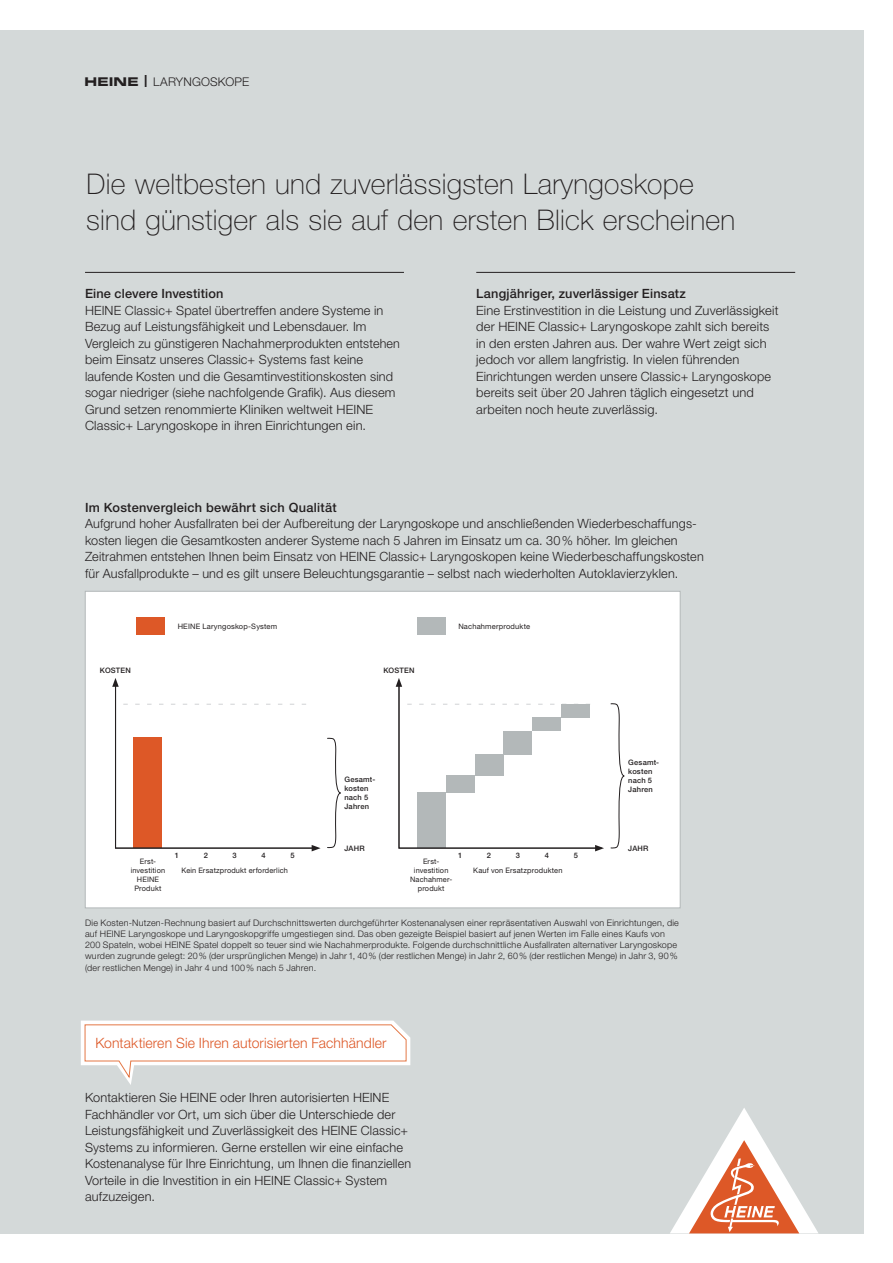
<style>
.page{position:relative;width:893px;height:1263px;background:#fff}
.page>*{position:absolute;margin:0;border:0;box-sizing:border-box;transform-origin:0 0}
.t1{font:100 28.5px/36px "Helvetica Neue LT Std";letter-spacing:.01em;color:#231f20}
.t2{font:300 14.25px "Helvetica Neue LT Std";letter-spacing:.01em;color:#dd5827}
.t3{font:300 12.75px/16.5px "Helvetica Neue LT Std";letter-spacing:.015em;color:#231f20}
.t4{font:500 12.75px "Helvetica Neue LT Std";letter-spacing:.015em;color:#231f20}
.t5{font:300 12px "Helvetica Neue LT Std";letter-spacing:.015em;color:#231f20}
.t6{font:300 9px/11.2px "Helvetica Neue LT Std";letter-spacing:.025em;color:#231f20}
.t7{font:7.5px/9px "Helvetica Neue LT Std";letter-spacing:.02em;color:#231f20;text-align:center}
.t8{font:500 7.5px/9px "Helvetica Neue LT Std";letter-spacing:.025em;color:#231f20}
.s1{font-family:"Eurostile LT Std Bold Ex 2";font-weight:400}
</style>
<div class="page">
<div style="left:0;top:30px;width:863px;height:1203px;background:#d4d9d9"></div>
<svg style="left:81px;top:1020px;width:329px;height:65px"></svg>
<svg style="left:670px;top:1108px;width:148px;height:125px"></svg>
<div style="left:85px;top:591px;width:595px;height:317px;background:#fff;border:1px solid #b3b8b9"></div>
<div style="left:136px;top:618px;width:29px;height:17px;background:#dd5827"></div>
<div style="left:417px;top:618px;width:29px;height:17px;background:#b3b8b9"></div>
<svg style="left:610px;top:703px;width:15px;height:206px"></svg>
<svg style="left:112px;top:678px;width:229px;height:174px"></svg>
<svg style="left:396px;top:678px;width:208px;height:173px"></svg>
<div style="left:446px;top:775px;width:29px;height:18px;background:#b3b8b9"></div>
<div style="left:475px;top:754px;width:28px;height:21px;background:#b3b8b9"></div>
<hr style="left:85px;top:272px;width:319px;height:1px;background:#231f20">
<hr style="left:476px;top:272px;width:319px;height:1px;background:#231f20">
<p class="t5" style="left:85px;top:74px;width:166px"><span class="s1">HEINE |</span> LARYNGOSKOPE</p>
<h1 class="t1" style="left:86px;top:165px;width:651px">Die weltbesten und zuverlässigsten Laryngoskope sind günstiger als sie auf den ersten Blick erscheinen</h1>
<p class="t4" style="left:85px;top:286px;width:140px">Eine clevere Investition</p>
<p class="t3" style="left:85px;top:302px;width:316px">HEINE Classic+ Spatel übertreffen andere Systeme in Bezug auf Leistungsfähigkeit und Lebensdauer. Im Vergleich zu günstigeren Nachahmerprodukten entstehen beim Einsatz unseres Classic+ Systems fast keine laufende Kosten und die Gesamtinvestitionskosten sind sogar niedriger (siehe nachfolgende Grafik). Aus diesem Grund setzen renommierte Kliniken weltweit HEINE Classic+ Laryngoskope in ihren Einrichtungen ein.</p>
<p class="t4" style="left:476px;top:286px;width:211px">Langjähriger, zuverlässiger Einsatz</p>
<p class="t3" style="left:476px;top:302px;width:304px">Eine Erstinvestition in die Leistung und Zuverlässigkeit der HEINE Classic+ Laryngoskope zahlt sich bereits in den ersten Jahren aus. Der wahre Wert zeigt sich jedoch vor allem langfristig. In vielen führenden Einrichtungen werden unsere Classic+ Laryngoskope bereits seit über 20 Jahren täglich eingesetzt und arbeiten noch heute zuverlässig.</p>
<p class="t4" style="left:85px;top:500px;width:253px">Im Kostenvergleich bewährt sich Qualität</p>
<p class="t3" style="left:85px;top:515px;width:620px">Aufgrund hoher Ausfallraten bei der Aufbereitung der Laryngoskope und anschließenden Wiederbeschaffungs&shy;kosten liegen die Gesamtkosten anderer Systeme nach 5 Jahren im Einsatz um ca. 30% höher. Im gleichen Zeitrahmen entstehen Ihnen beim Einsatz von HEINE Classic+ Laryngoskopen keine Wiederbeschaffungskosten für Ausfallprodukte – und es gilt unsere Beleuchtungsgarantie – selbst nach wiederholten Autoklavierzyklen.</p>
<p class="t7" style="left:178px;top:622px;width:101px">HEINE Laryngoskop-System</p>
<p class="t7" style="left:458px;top:622px;width:73px">Nachahmerprodukte</p>
<p class="t8" style="left:100px;top:666px;width:32px">KOSTEN</p>
<p class="t8" style="left:383px;top:666px;width:32px">KOSTEN</p>
<p class="t8" style="left:344px;top:775px;width:32px">Gesamt&shy;kosten nach 5<br>Jahren</p>
<p class="t8" style="left:628px;top:758px;width:32px">Gesamt&shy;kosten nach 5<br>Jahren</p>
<p class="t8" style="left:344px;top:844px;width:22px">JAHR</p>
<p class="t8" style="left:628px;top:844px;width:22px">JAHR</p>
<p class="t8" style="left:175px;top:851px;width:6px">1</p>
<p class="t8" style="left:204px;top:851px;width:6px">2</p>
<p class="t8" style="left:233px;top:851px;width:6px">3</p>
<p class="t8" style="left:262px;top:851px;width:6px">4</p>
<p class="t8" style="left:290px;top:851px;width:6px">5</p>
<p class="t8" style="left:458px;top:851px;width:6px">1</p>
<p class="t8" style="left:487px;top:851px;width:6px">2</p>
<p class="t8" style="left:516px;top:851px;width:6px">3</p>
<p class="t8" style="left:545px;top:851px;width:6px">4</p>
<p class="t8" style="left:574px;top:851px;width:6px">5</p>
<p class="t7" style="left:131px;top:857px;width:36px">Erst&shy;investition<br>HEINE<br>Produkt</p>
<p class="t7" style="left:410px;top:856px;width:44px">Erst&shy;investition<br>Nachahmer&shy;produkt</p>
<p class="t7" style="left:181px;top:865px;width:108px">Kein Ersatzprodukt erforderlich</p>
<p class="t7" style="left:473px;top:865px;width:91px">Kauf von Ersatzprodukten</p>
<p class="t6" style="left:85px;top:916px;width:595px">Die Kosten-Nutzen-Rechnung basiert auf Durchschnittswerten durchgeführter Kostenanalysen einer repräsentativen Auswahl von Einrichtungen, die auf HEINE Laryngoskope und Laryngoskopgriffe umgestiegen sind. Das oben gezeigte Beispiel basiert auf jenen Werten im Falle eines Kaufs von 200 Spateln, wobei HEINE Spatel doppelt so teuer sind wie Nachahmerprodukte. Folgende durchschnittliche Ausfallraten alternativer Laryngoskope wurden zugrunde gelegt: 20% (der ursprünglichen Menge) in Jahr 1, 40% (der restlichen Menge) in Jahr 2, 60% (der restlichen Menge) in Jahr 3, 90% (der restlichen Menge) in Jahr 4 und 100% nach 5 Jahren.</p>
<p class="t2" style="left:95px;top:1034px;width:293px">Kontaktieren Sie Ihren autorisierten Fachhändler</p>
<p class="t3" style="left:85px;top:1089px;width:328px">Kontaktieren Sie HEINE oder Ihren autorisierten HEINE Fachhändler vor Ort, um sich über die Unterschiede der Leistungsfähigkeit und Zuverlässigkeit des HEINE Classic+ Systems zu informieren. Gerne erstellen wir eine einfache Kostenanalyse für Ihre Einrichtung, um Ihnen die finanziellen Vorteile in die Investition in ein HEINE Classic+ System aufzuzeigen.</p>
</div>
